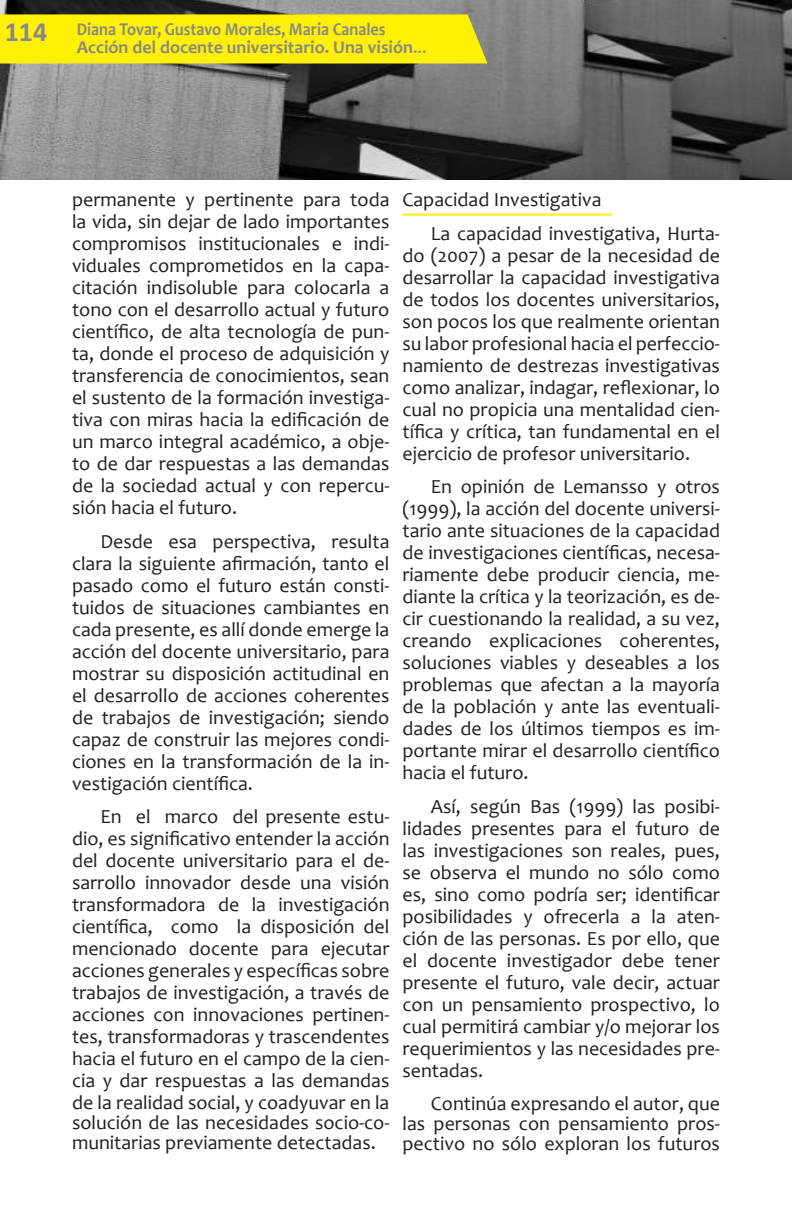
<style>
.page{position:relative;width:792px;height:1224px;background:#fff}
.page>*{position:absolute;margin:0;border:0;box-sizing:border-box;transform-origin:0 0}
.PARRAFOOO{font:20px/22px "Candara";color:#231f20;text-align:justify}
.suptitulo{font:20px "Candara";color:#231f20}
.t1{font:700 18px/18px "Candara";color:#888;scale:.9 1}
.s1{font-family:"Calibri";font-size:28px}
.s2{font-weight:400}
</style>
<div class="page">
<img style="left:1px;top:0;width:791px;height:180px">
<svg style="left:0;top:13px;width:489px;height:52px;background:#f3e608"></svg>
<hr style="left:403px;top:214px;width:209px;height:2px;background:#fff101">
<p class="t1" style="left:77px;top:20px;width:390px;text-indent:-72px"><span class="s1">114</span> Diana Tovar, Gustavo Morales, Maria Canales<br>Acción del docente universitario. Una visión<span class="s2">...</span></p>
<p class="PARRAFOOO" style="left:72px;top:189px;width:319px">permanente y pertinente para toda la vida, sin dejar de lado importantes compromisos institucionales e indi&shy;viduales comprometidos en la capa&shy;citación indisoluble para colocarla a tono con el desarrollo actual y futuro científico, de alta tecnología de pun&shy;ta, donde el proceso de adquisición y transferencia de conocimientos, sean el sustento de la formación investiga&shy;tiva con miras hacia la edificación de un marco integral académico, a obje&shy;to de dar respuestas a las demandas de la sociedad actual y con repercu&shy;sión hacia el futuro.</p>
<p class="PARRAFOOO" style="left:72px;top:530px;width:319px;text-indent:28px">Desde esa perspectiva, resulta clara la siguiente afirmación, tanto el pasado como el futuro están consti&shy;tuidos de situaciones cambiantes en cada presente, es allí donde emerge la acción del docente universitario, para mostrar su disposición actitudinal en el desarrollo de acciones coherentes de trabajos de investigación; siendo capaz de construir las mejores condi&shy;ciones en la transformación de la in&shy;vestigación científica.</p>
<p class="PARRAFOOO" style="left:72px;top:805px;width:319px;text-indent:28px">En el marco del presente estu&shy;dio, es significativo entender la acción del docente universitario para el de&shy;sarrollo innovador desde una visión transformadora de la investigación científica, como la disposición del mencionado docente para ejecutar acciones generales y específicas sobre trabajos de investigación, a través de acciones con innovaciones pertinen&shy;tes, transformadoras y trascendentes hacia el futuro en el campo de la cien&shy;cia y dar respuestas a las demandas de la realidad social, y coadyuvar en la</p>
<p class="PARRAFOOO" style="left:72px;top:1112px;width:319px;line-height:20px">solución de las necesidades socio-co&shy;munitarias previamente detectadas.</p>
<p class="suptitulo" style="left:403px;top:187px;width:201px">Capacidad Investigativa</p>
<p class="PARRAFOOO" style="left:403px;top:222px;width:319px;text-indent:28px">La capacidad investigativa, Hurta&shy;do (2007) a pesar de la necesidad de desarrollar la capacidad investigativa de todos los docentes universitarios, son pocos los que realmente orientan su labor profesional hacia el perfeccio&shy;namiento de destrezas investigativas como analizar, indagar, reflexionar, lo cual no propicia una mentalidad cien&shy;tífica y crítica, tan fundamental en el ejercicio de profesor universitario.</p>
<p class="PARRAFOOO" style="left:403px;top:475px;width:319px;text-indent:28px">En opinión de Lemansso y otros (1999), la acción del docente universi&shy;tario ante situaciones de la capacidad de investigaciones científicas, necesa&shy;riamente debe producir ciencia, me&shy;diante la crítica y la teorización, es de&shy;cir cuestionando la realidad, a su vez, creando explicaciones coherentes, soluciones viables y deseables a los problemas que afectan a la mayoría de la población y ante las eventuali&shy;dades de los últimos tiempos es im&shy;portante mirar el desarrollo científico hacia el futuro.</p>
<p class="PARRAFOOO" style="left:403px;top:795px;width:319px;text-indent:28px">Así, según Bas (1999) las posibi&shy;lidades presentes para el futuro de las investigaciones son reales, pues, se observa el mundo no sólo como es, sino como podría ser; identificar posibilidades y ofrecerla a la aten&shy;ción de las personas. Es por ello, que el docente investigador debe tener presente el futuro, vale decir, actuar con un pensamiento prospectivo, lo cual permitirá cambiar y/o mejorar los requerimientos y las necesidades pre&shy;sentadas.</p>
<p class="PARRAFOOO" style="left:403px;top:1093px;width:319px;line-height:20px;text-indent:28px">Continúa expresando el autor, que las personas con pensamiento pros&shy;pectivo no sólo exploran los futuros</p>
</div>
